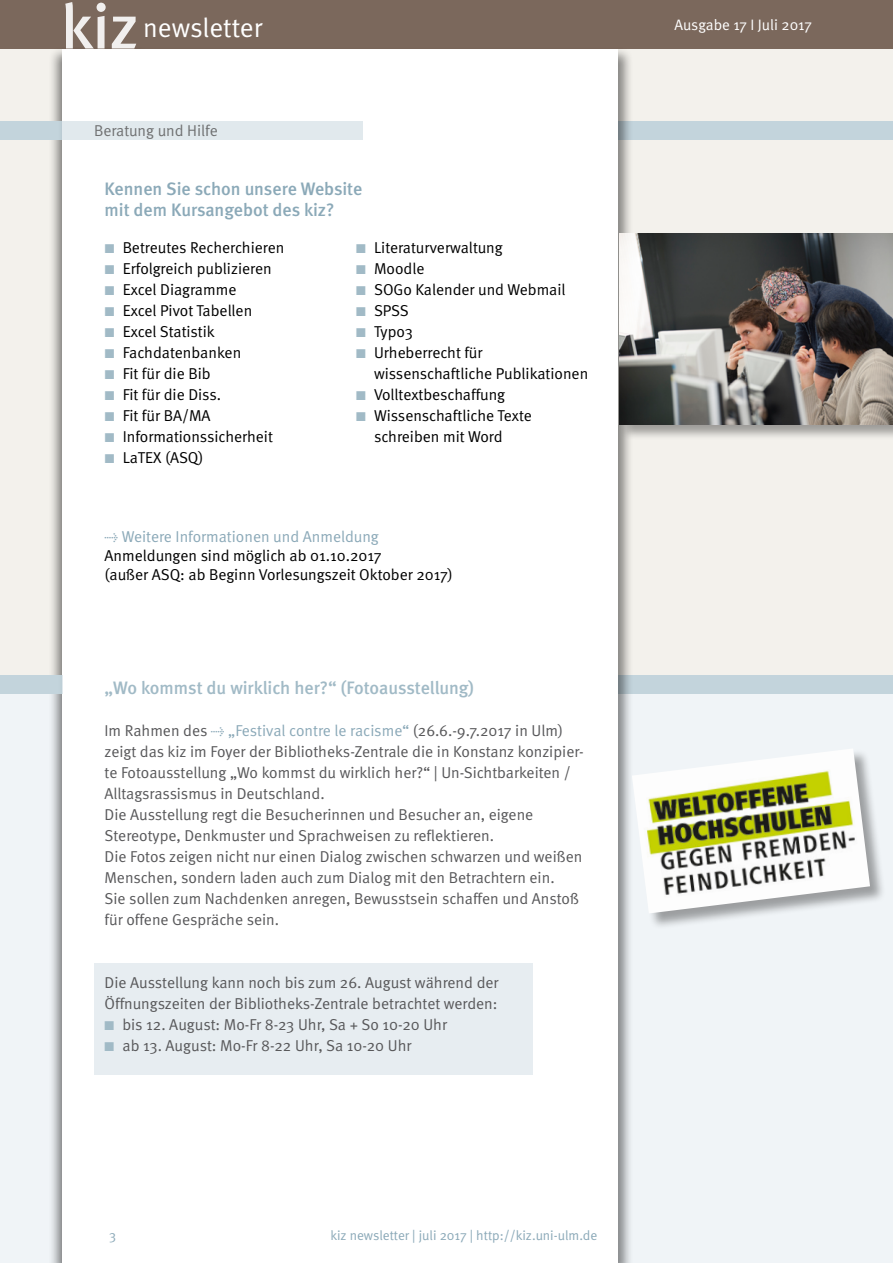
<style>
.page{position:relative;width:893px;height:1263px;background:#fff}
.page>*{position:absolute;margin:0;border:0;box-sizing:border-box;transform-origin:0 0}
.t1{font:500 63px "Meta";color:#fff}
.Überschrift{font:27px "Meta Normal";color:#fff}
.t2{font:500 18px "Meta";color:#8ba9b8}
.t3{font:500 18px "Meta";letter-spacing:-.005em;color:#a1bac6}
.t4{font:15.75px/21px "Meta Normal";color:#58585a}
.t5{font:15.75px/21px "Meta Normal";color:#000}
.t6{font:15.75px "Meta Normal";color:#8ba9b8}
.t7{font:15.75px "Meta Normal";letter-spacing:-.005em;color:#707172}
.t8{font:15.15px "Meta Normal";color:#fff}
.t9{font:13.5px "Meta Normal";color:#8ba9b8}
.s1{color:#a1bac6}
.s2{font-family:"Meta Normal Expert"}
.s3{font-family:"Meta Normal Expert";color:#8ba9b8}
.s4{color:#8ba9b8}
</style>
<div class="page">
<div style="left:0;top:0;width:893px;height:50px;background:#7b685c"></div>
<div style="left:0;top:564px;width:893px;height:699px;background:#f0f4f7"></div>
<div style="left:0;top:49px;width:893px;height:645px;background:#f3f1ec"></div>
<div style="left:47px;top:46px;width:103px;height:1217px;background:#000;opacity:.44"></div>
<div style="left:0;top:675px;width:893px;height:19px;background:#c3d4dc"></div>
<div style="left:0;top:121px;width:893px;height:19px;background:#c3d4dc"></div>
<div style="left:58px;top:46px;width:575px;height:1217px;background:#000;opacity:.45"></div>
<div style="left:62px;top:50px;width:556px;height:1213px;background:#fff"></div>
<div style="left:63px;top:121px;width:300px;height:19px;background:#e1e9ed"></div>
<div style="left:0;top:675px;width:62px;height:19px;background:#c3d4dc"></div>
<div style="left:620px;top:234px;width:273px;height:207px;background:#000;opacity:.35"></div>
<img style="left:619px;top:234px;width:274px;height:190px">
<div style="left:94px;top:963px;width:439px;height:112px;background:#e7edf1"></div>
<div style="left:633px;top:749px;width:253px;height:181px;background:#000;opacity:.35"></div>
<img style="left:632px;top:748px;width:238px;height:165px">
<h1 class="t1" style="left:61px;top:-10px;width:79px">kiz</h1>
<p class="Überschrift" style="left:143px;top:12px;width:120px">newsletter</p>
<p class="t7" style="left:94px;top:121px;width:125px">Beratung und Hilfe</p>
<p class="t2" style="left:105px;top:178px;width:259px">Kennen Sie schon unsere Website</p>
<p class="t2" style="left:105px;top:199px;width:232px">mit dem Kursangebot des kiz?</p>
<p class="t5" style="left:105px;top:237px;width:181px"><span class="s1">■</span> Betreutes Recherchieren</p>
<p class="t5" style="left:105px;top:258px;width:168px"><span class="s1">■</span> Erfolgreich publizieren</p>
<p class="t5" style="left:105px;top:279px;width:133px"><span class="s1">■</span> Excel Diagramme</p>
<p class="t5" style="left:105px;top:300px;width:149px"><span class="s1">■</span> Excel Pivot Tabellen</p>
<p class="t5" style="left:105px;top:321px;width:112px"><span class="s1">■</span> Excel Statistik</p>
<p class="t5" style="left:105px;top:342px;width:138px"><span class="s1">■</span> Fachdatenbanken</p>
<p class="t5" style="left:105px;top:363px;width:108px"><span class="s1">■</span> Fit für die Bib</p>
<p class="t5" style="left:105px;top:384px;width:118px"><span class="s1">■</span> Fit für die Diss.</p>
<p class="t5" style="left:105px;top:405px;width:107px"><span class="s1">■</span> Fit für BA/MA</p>
<p class="t5" style="left:105px;top:426px;width:170px"><span class="s1">■</span> Informationssicherheit</p>
<p class="t5" style="left:105px;top:447px;width:100px"><span class="s1">■</span> LaTEX (ASQ)</p>
<p class="t5" style="left:356px;top:237px;width:148px"><span class="s1">■</span> Literaturverwaltung</p>
<p class="t5" style="left:356px;top:258px;width:70px"><span class="s1">■</span> Moodle</p>
<p class="t5" style="left:356px;top:279px;width:211px"><span class="s1">■</span> SOGo Kalender und Webmail</p>
<p class="t5" style="left:356px;top:300px;width:54px"><span class="s1">■</span> SPSS</p>
<p class="t5" style="left:356px;top:321px;width:59px"><span class="s1">■</span> Typo3</p>
<p class="t5" style="left:374px;top:342px;width:216px;text-indent:-18px"><span class="s1">■</span> Urheberrecht für wissenschaftliche Publikationen</p>
<p class="t5" style="left:356px;top:384px;width:151px"><span class="s1">■</span> Volltextbeschaffung</p>
<p class="t5" style="left:374px;top:405px;width:159px;text-indent:-18px"><span class="s1">■</span> Wissenschaftliche Texte schreiben mit Word</p>
<p class="t6" style="left:105px;top:527px;width:276px"><span class="s2">t</span> Weitere Informationen und Anmeldung</p>
<p class="t5" style="left:105px;top:545px;width:279px">Anmeldungen sind möglich ab 01.10.2017</p>
<p class="t5" style="left:105px;top:564px;width:350px">(außer ASQ: ab Beginn Vorlesungszeit Oktober 2017)</p>
<p class="t3" style="left:105px;top:677px;width:371px">„Wo kommst du wirklich her?“ (Fotoausstellung)</p>
<p class="t4" style="left:105px;top:720px;width:481px">Im Rahmen des <span class="s3">t</span> <span class="s4">„Festival contre le racisme“</span> (26.6.-9.7.2017 in Ulm) zeigt das kiz im Foyer der Bibliotheks-Zentrale die in Konstanz konzipier&shy;te Fotoausstellung „Wo kommst du wirklich her?“ | Un-Sichtbarkeiten / Alltagsrassismus in Deutschland.</p>
<p class="t4" style="left:105px;top:804px;width:479px">Die Ausstellung regt die Besucherinnen und Besucher an, eigene Stereotype, Denkmuster und Sprachweisen zu reflektieren.<br>Die Fotos zeigen nicht nur einen Dialog zwischen schwarzen und weißen Menschen, sondern laden auch zum Dialog mit den Betrachtern ein.<br>Sie sollen zum Nachdenken anregen, Bewusstsein schaffen und Anstoß für offene Gespräche sein.</p>
<p class="t4" style="left:105px;top:972px;width:395px">Die Ausstellung kann noch bis zum 26. August während der</p>
<p class="t4" style="left:105px;top:993px;width:394px">Öffnungszeiten der Bibliotheks-Zentrale betrachtet werden:</p>
<p class="t4" style="left:105px;top:1014px;width:344px"><span class="s1">■</span> bis 12. August: Mo-Fr 8-23 Uhr, Sa + So 10-20 Uhr</p>
<p class="t4" style="left:105px;top:1035px;width:308px"><span class="s1">■</span> ab 13. August: Mo-Fr 8-22 Uhr, Sa 10-20 Uhr</p>
<p class="t9" style="left:109px;top:1228px;width:8px">3</p>
<p class="t9" style="left:330px;top:1228px;width:268px">kiz newsletter | juli 2017 | http://kiz.uni-ulm.de</p>
<p class="t8" style="left:674px;top:16px;width:139px">Ausgabe 17 I Juli 2017</p>
</div>
